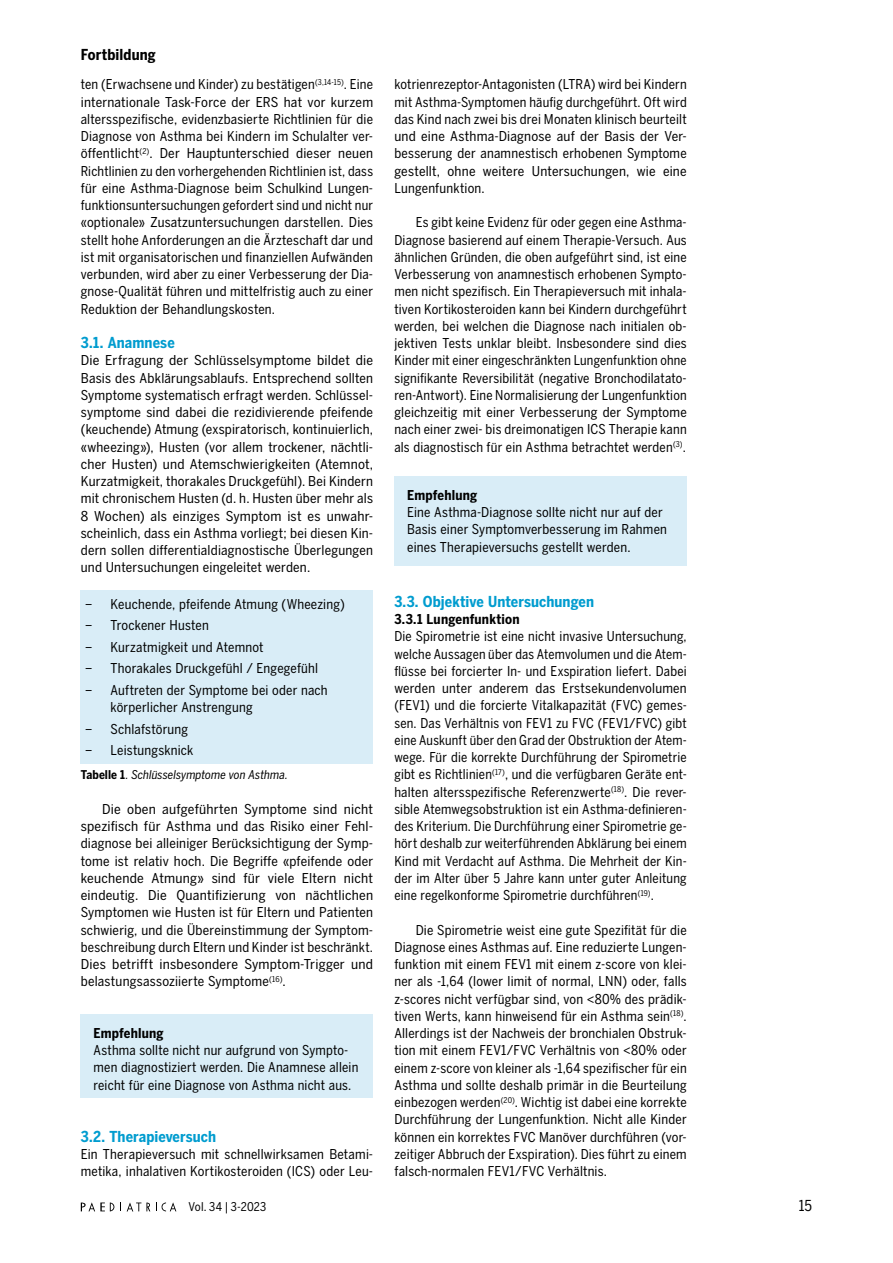
<style>
.page{position:relative;width:893px;height:1263px;background:#fff}
.page>*{position:absolute;margin:0;border:0;box-sizing:border-box;transform-origin:0 0}
.t1{font:700 15px "Benton Sans Condensed";letter-spacing:.005em;color:#009ccf}
.t2{font:700 15px "Benton Sans Condensed";letter-spacing:.01em;color:#000}
.t3{font:15px "Benton Sans Condensed";color:#000}
.t4{font:13.5px/17.2px "Benton Sans Condensed";letter-spacing:.015em;color:#000;text-align:justify}
.t5{font:13.5px/17.2px "Benton Sans Condensed";letter-spacing:.015em;color:#000;text-align:justify;scale:1.05 1}
.t6{font:700 13.5px "Benton Sans Condensed";letter-spacing:.01em;color:#000}
.t7{font:italic 12px "Benton Sans Condensed";color:#000}
.t8{font:12px "Benton Sans Condensed";letter-spacing:.015em;color:#000}
.s1{font-weight:700;font-style:normal}
</style>
<div class="page">
<svg style="left:156px;top:1202px;width:20px;height:9px"></svg>
<svg style="left:127px;top:1202px;width:23px;height:9px"></svg>
<svg style="left:81px;top:1202px;width:40px;height:9px"></svg>
<div style="left:394px;top:476px;width:293px;height:90px;background:#d9edf7"></div>
<div style="left:81px;top:590px;width:292px;height:174px;background:#d9edf7"></div>
<div style="left:81px;top:1014px;width:292px;height:84px;background:#d9edf7"></div>
<p class="t2" style="left:81px;top:45px;width:77px">Fortbildung</p>
<p class="t4" style="left:81px;top:76px;width:294px">ten (Erwachsene und Kinder) zu bestätigen<sup>(3,14-15)</sup>. Eine internationale Task-Force der ERS hat vor kurzem altersspezifische, evidenzbasierte Richtlinien für die Diagnose von Asthma bei Kindern im Schulalter ver&shy;öffentlicht<sup>(2)</sup>. Der Hauptunterschied dieser neuen Richtlinien zu den vorhergehenden Richtlinien ist, dass für eine Asthma-Diagnose beim Schulkind Lungen&shy;funktionsuntersuchungen gefordert sind und nicht nur «optionale» Zusatzuntersuchungen darstellen. Dies stellt hohe Anforderungen an die Ärzteschaft dar und ist mit organisatorischen und finanziellen Aufwänden verbunden, wird aber zu einer Verbesserung der Dia&shy;gnose-Qualität führen und mittelfristig auch zu einer Reduktion der Behandlungskosten.</p>
<p class="t1" style="left:81px;top:333px;width:95px">3.1. Anamnese</p>
<p class="t5" style="left:81px;top:352px;width:280px">Die Erfragung der Schlüsselsymptome bildet die Basis des Abklärungsablaufs. Entsprechend sollten Symptome systematisch erfragt werden. Schlüssel&shy;symptome sind dabei die rezidivierende pfeifende (keuchende) Atmung (exspiratorisch, kontinuierlich, «wheezing»), Husten (vor allem trockener, nächtli&shy;cher Husten) und Atemschwierigkeiten (Atemnot, Kurzatmigkeit, thorakales Druckgefühl). Bei Kindern mit chronischem Husten (d. h. Husten über mehr als 8 Wochen) als einziges Symptom ist es unwahr&shy;scheinlich, dass ein Asthma vorliegt; bei diesen Kin&shy;dern sollen differentialdiagnostische Überlegungen und Untersuchungen eingeleitet werden.</p>
<p class="t4" style="left:85px;top:595px;width:9px">−</p>
<p class="t4" style="left:111px;top:595px;width:236px">Keuchende, pfeifende Atmung (Wheezing)</p>
<p class="t4" style="left:85px;top:617px;width:9px">−</p>
<p class="t4" style="left:111px;top:617px;width:100px">Trockener Husten</p>
<p class="t4" style="left:85px;top:638px;width:9px">−</p>
<p class="t4" style="left:111px;top:638px;width:155px">Kurzatmigkeit und Atemnot</p>
<p class="t4" style="left:85px;top:660px;width:9px">−</p>
<p class="t4" style="left:111px;top:660px;width:209px">Thorakales Druckgefühl / Engegefühl</p>
<p class="t4" style="left:85px;top:681px;width:9px">−</p>
<p class="t4" style="left:111px;top:681px;width:219px">Auftreten der Symptome bei oder nach körperlicher Anstrengung</p>
<p class="t4" style="left:85px;top:720px;width:9px">−</p>
<p class="t4" style="left:111px;top:720px;width:79px">Schlafstörung</p>
<p class="t4" style="left:85px;top:741px;width:9px">−</p>
<p class="t4" style="left:111px;top:741px;width:84px">Leistungsknick</p>
<p class="t7" style="left:81px;top:767px;width:209px"><span class="s1">Tabelle 1</span>. Schlüsselsymptome von Asthma.</p>
<p class="t5" style="left:81px;top:800px;width:280px;text-indent:21px">Die oben aufgeführten Symptome sind nicht spezifisch für Asthma und das Risiko einer Fehl&shy;diagnose bei alleiniger Berücksichtigung der Symp&shy;tome ist relativ hoch. Die Begriffe «pfeifende oder keuchende Atmung» sind für viele Eltern nicht eindeutig. Die Quantifizierung von nächtlichen Symptomen wie Husten ist für Eltern und Patienten schwierig, und die Übereinstimmung der Symptom&shy;beschreibung durch Eltern und Kinder ist beschränkt.<br>Dies betrifft insbesondere Symptom-Trigger und belastungsassoziierte Symptome<sup>(16)</sup>.</p>
<p class="t6" style="left:94px;top:1024px;width:72px">Empfehlung</p>
<p class="t4" style="left:94px;top:1041px;width:266px;text-align:left">Asthma sollte nicht nur aufgrund von Sympto&shy;men diagnostiziert werden. Die Anamnese allein reicht für eine Diagnose von Asthma nicht aus.</p>
<p class="t1" style="left:81px;top:1127px;width:137px">3.2. Therapieversuch</p>
<p class="t4" style="left:81px;top:1145px;width:294px">Ein Therapieversuch mit schnellwirksamen Betami&shy;metika, inhalativen Kortikosteroiden (ICS) oder Leu-</p>
<p class="t4" style="left:394px;top:76px;width:294px">kotrienrezeptor-Antagonisten (LTRA) wird bei Kindern mit Asthma-Symptomen häufig durchgeführt. Oft wird das Kind nach zwei bis drei Monaten klinisch beurteilt und eine Asthma-Diagnose auf der Basis der Ver&shy;besserung der anamnestisch erhobenen Symptome gestellt, ohne weitere Untersuchungen, wie eine Lungenfunktion.</p>
<p class="t4" style="left:394px;top:214px;width:294px;text-indent:21px">Es gibt keine Evidenz für oder gegen eine Asthma-Diagnose basierend auf einem Therapie-Versuch. Aus ähnlichen Gründen, die oben aufgeführt sind, ist eine Verbesserung von anamnestisch erhobenen Sympto&shy;men nicht spezifisch. Ein Therapieversuch mit inhala&shy;tiven Kortikosteroiden kann bei Kindern durchgeführt werden, bei welchen die Diagnose nach initialen ob&shy;jektiven Tests unklar bleibt. Insbesondere sind dies Kinder mit einer eingeschränkten Lungenfunktion ohne signifikante Reversibilität (negative Bronchodilatato&shy;ren-Antwort). Eine Normalisierung der Lungenfunktion gleichzeitig mit einer Verbesserung der Symptome nach einer zwei- bis dreimonatigen ICS Therapie kann als diagnostisch für ein Asthma betrachtet werden<sup>(3)</sup>.</p>
<p class="t6" style="left:407px;top:486px;width:72px">Empfehlung</p>
<p class="t4" style="left:407px;top:503px;width:261px;text-align:left">Eine Asthma-Diagnose sollte nicht nur auf der<br>Basis einer Symptomverbesserung im Rahmen eines Therapieversuchs gestellt werden.</p>
<p class="t1" style="left:394px;top:592px;width:201px">3.3. Objektive Untersuchungen</p>
<p class="t6" style="left:394px;top:611px;width:127px">3.3.1 Lungenfunktion</p>
<p class="t4" style="left:394px;top:628px;width:294px">Die Spirometrie ist eine nicht invasive Untersuchung, welche Aussagen über das Atemvolumen und die Atem&shy;flüsse bei forcierter In- und Exspiration liefert. Dabei werden unter anderem das Erstsekundenvolumen (FEV1) und die forcierte Vitalkapazität (FVC) gemes&shy;sen. Das Verhältnis von FEV1 zu FVC (FEV1/FVC) gibt eine Auskunft über den Grad der Obstruktion der Atem&shy;wege. Für die korrekte Durchführung der Spirometrie gibt es Richtlinien<sup>(17)</sup>, und die verfügbaren Geräte ent&shy;halten altersspezifische Referenzwerte<sup>(18)</sup>. Die rever&shy;sible Atemwegsobstruktion ist ein Asthma-definieren&shy;des Kriterium. Die Durchführung einer Spirometrie ge&shy;hört deshalb zur weiterführenden Abklärung bei einem Kind mit Verdacht auf Asthma. Die Mehrheit der Kin&shy;der im Alter über 5 Jahre kann unter guter Anleitung eine regelkonforme Spirometrie durchführen<sup>(19)</sup>.</p>
<p class="t4" style="left:394px;top:921px;width:294px;text-indent:21px">Die Spirometrie weist eine gute Spezifität für die Diagnose eines Asthmas auf. Eine reduzierte Lungen&shy;funktion mit einem FEV1 mit einem z-score von klei&shy;ner als -1,64 (lower limit of normal, LNN) oder, falls z-scores nicht verfügbar sind, von &lt;80% des prädik&shy;tiven Werts, kann hinweisend für ein Asthma sein<sup>(18)</sup>.<br>Allerdings ist der Nachweis der bronchialen Obstruk&shy;tion mit einem FEV1/FVC Verhältnis von &lt;80% oder einem z-score von kleiner als -1,64 spezifischer für ein Asthma und sollte deshalb primär in die Beurteilung einbezogen werden<sup>(20)</sup>. Wichtig ist dabei eine korrekte Durchführung der Lungenfunktion. Nicht alle Kinder können ein korrektes FVC Manöver durchführen (vor&shy;zeitiger Abbruch der Exspiration). Dies führt zu einem falsch-normalen FEV1/FVC Verhältnis.</p>
<p class="t8" style="left:188px;top:1199px;width:79px">Vol. 34 | 3-2023</p>
<p class="t3" style="left:799px;top:1196px;width:15px">15</p>
</div>
